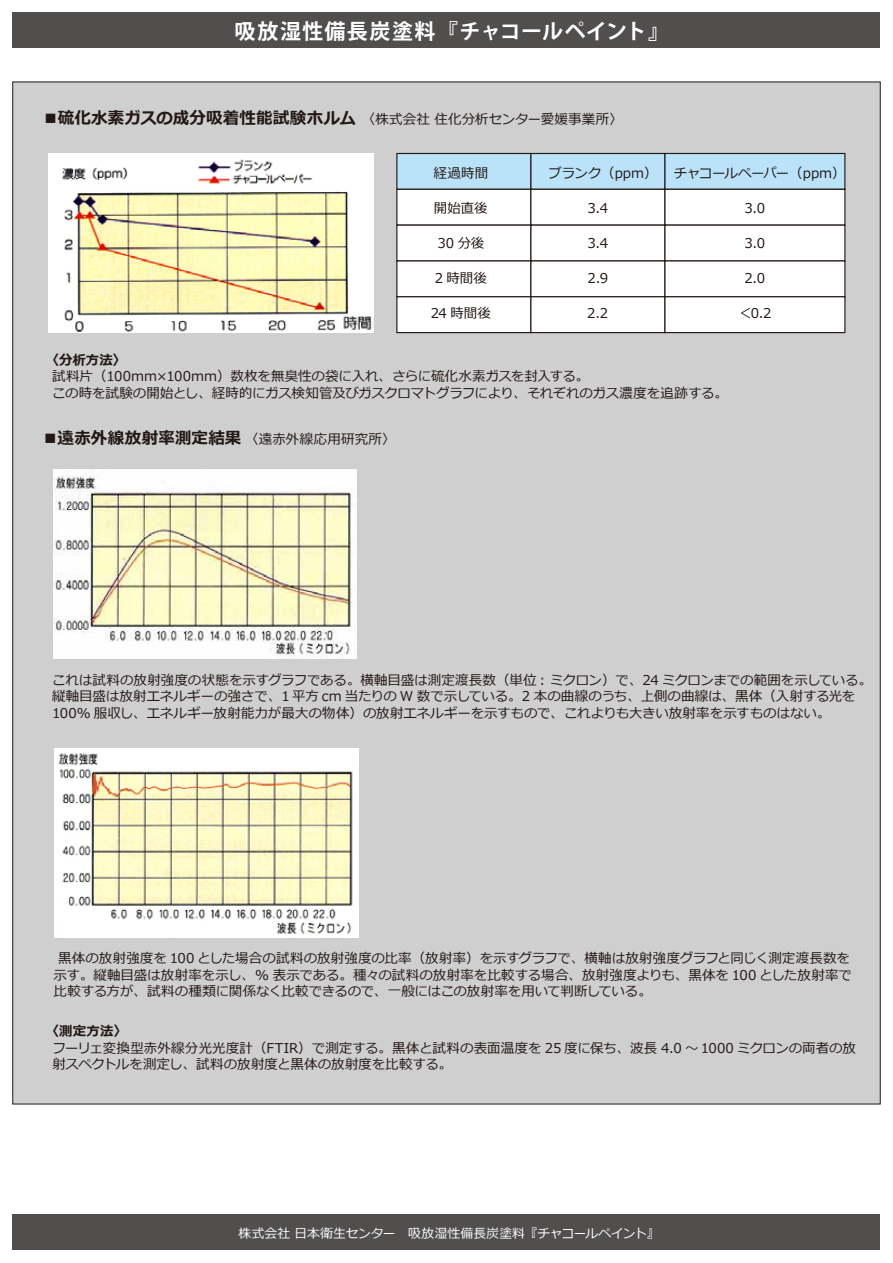
<style>
.page{position:relative;width:893px;height:1263px;background:#fff}
.page>*{position:absolute;margin:0;border:0;box-sizing:border-box;transform-origin:0 0}
.t1{font:700 21px "Koz Go Pr 6 N";letter-spacing:.055em;color:#fff}
.t2{font:700 16.5px "Meiryo";letter-spacing:.01em;color:#231815}
.t3{font:13.5px/16.5px "Meiryo";letter-spacing:-.005em;color:#231815}
.t4{font:700 13.5px "Meiryo";letter-spacing:.005em;color:#231815}
.t5{font:12.75px "Meiryo";color:#fff}
.s1{font-weight:400;font-size:13.5px}
</style>
<div class="page">
<div style="left:13px;top:12px;width:867px;height:36px;background:#514e4e"></div>
<div style="left:13px;top:82px;width:867px;height:1022px;background:#cfcfd0"></div>
<img style="left:48px;top:153px;width:325px;height:180px">
<div style="left:396px;top:153px;width:135px;height:37px;background:#bae3f9;border:1px solid #231815"></div>
<div style="left:530px;top:153px;width:135px;height:37px;background:#bae3f9;border:1px solid #231815"></div>
<div style="left:664px;top:153px;width:181px;height:37px;background:#bae3f9;border:1px solid #231815"></div>
<div style="left:396px;top:189px;width:135px;height:37px;background:#fff;border:1px solid #231815"></div>
<div style="left:530px;top:189px;width:135px;height:37px;background:#fff;border:1px solid #231815"></div>
<div style="left:664px;top:189px;width:181px;height:37px;background:#fff;border:1px solid #231815"></div>
<div style="left:396px;top:225px;width:135px;height:37px;background:#fff"></div>
<div style="left:530px;top:225px;width:135px;height:37px;background:#fff"></div>
<div style="left:664px;top:225px;width:181px;height:37px;background:#fff"></div>
<div style="left:396px;top:260px;width:135px;height:37px;background:#fff;border:1px solid #231815"></div>
<div style="left:530px;top:260px;width:135px;height:37px;background:#fff;border:1px solid #231815"></div>
<div style="left:664px;top:260px;width:181px;height:37px;background:#fff;border:1px solid #231815"></div>
<div style="left:396px;top:296px;width:135px;height:37px;background:#fff;border:1px solid #231815"></div>
<div style="left:530px;top:296px;width:135px;height:37px;background:#fff;border:1px solid #231815"></div>
<div style="left:664px;top:296px;width:181px;height:37px;background:#fff;border:1px solid #231815"></div>
<div style="left:12px;top:1214px;width:868px;height:36px;background:#514e4e"></div>
<img style="left:53px;top:469px;width:304px;height:190px">
<img style="left:54px;top:748px;width:304px;height:189px">
<h1 class="t1" style="left:234px;top:19px;width:436px">吸放湿性備長炭塗料『チャコールペイント』</h1>
<p class="t2" style="left:42px;top:107px;width:315px">■硫化水素ガスの成分吸着性能試験ホルム</p>
<p class="t3" style="left:362px;top:112px;width:263px">〈株式会社 住化分析センター愛媛事業所〉</p>
<p class="t3" style="left:434px;top:166px;width:56px">経過時間</p>
<p class="t3" style="left:548px;top:166px;width:299px">ブランク（ppm） チャコールペーパー（ppm）</p>
<p class="t3" style="left:434px;top:200px;width:55px">開始直後</p>
<p class="t3" style="left:437px;top:235px;width:48px">30 分後</p>
<p class="t3" style="left:435px;top:270px;width:54px">2 時間後</p>
<p class="t3" style="left:431px;top:306px;width:62px">24 時間後</p>
<p class="t3" style="left:587px;top:200px;width:22px">3.4</p>
<p class="t3" style="left:587px;top:235px;width:22px">3.4</p>
<p class="t3" style="left:588px;top:271px;width:22px">2.9</p>
<p class="t3" style="left:587px;top:306px;width:23px">2.2</p>
<p class="t3" style="left:744px;top:200px;width:22px">3.0</p>
<p class="t3" style="left:744px;top:235px;width:22px">3.0</p>
<p class="t3" style="left:744px;top:271px;width:22px">2.0</p>
<p class="t3" style="left:738px;top:306px;width:35px">＜0.2</p>
<p class="t4" style="left:46px;top:350px;width:82px">〈分析方法〉</p>
<p class="t3" style="left:52px;top:369px;width:677px">試料片（100mm×100mm）数枚を無臭性の袋に入れ、さらに硫化水素ガスを封入する。<br>この時を試験の開始とし、経時的にガス検知管及びガスクロマトグラフにより、それぞれのガス濃度を追跡する。</p>
<p class="t2" style="left:42px;top:426px;width:355px">■遠赤外線放射率測定結果<span class="s1">〈遠赤外線応用研究所〉</span></p>
<p class="t3" style="left:52px;top:672px;width:821px">これは試料の放射強度の状態を示すグラフである。横軸目盛は測定渡長数（単位 : ミクロン）で、24 ミクロンまでの範囲を示している。縦軸目盛は放射エネルギーの強さで、1 平方 cm 当たりの W 数で示している。2 本の曲線のうち、上側の曲線は、黒体（入射する光を<br>100% 服収し、エネルギー放射能力が最大の物体）の放射エネルギーを示すもので、これよりも大きい放射率を示すものはない。</p>
<p class="t3" style="left:54px;top:951px;width:800px;text-indent:5px">黒体の放射強度を 100 とした場合の試料の放射強度の比率（放射率）を示すグラフで、横軸は放射強度グラフと同じく測定渡長数を示す。縦軸目盛は放射率を示し、% 表示である。種々の試料の放射率を比較する場合、放射強度よりも、黒体を 100 とした放射率で比較する方が、試料の種類に関係なく比較できるので、一般にはこの放射率を用いて判断している。</p>
<p class="t4" style="left:46px;top:1022px;width:83px">〈測定方法〉</p>
<p class="t3" style="left:52px;top:1040px;width:805px">フーリェ変換型赤外線分光光度計（FTIR）で測定する。黒体と試料の表面温度を 25 度に保ち、波長 4.0 ～ 1000 ミクロンの両者の放射スペクトルを測定し、試料の放射度と黒体の放射度を比較する。</p>
<p class="t5" style="left:239px;top:1225px;width:422px">株式会社 日本衛生センター　吸放湿性備長炭塗料『チャコールペイント』</p>
</div>
